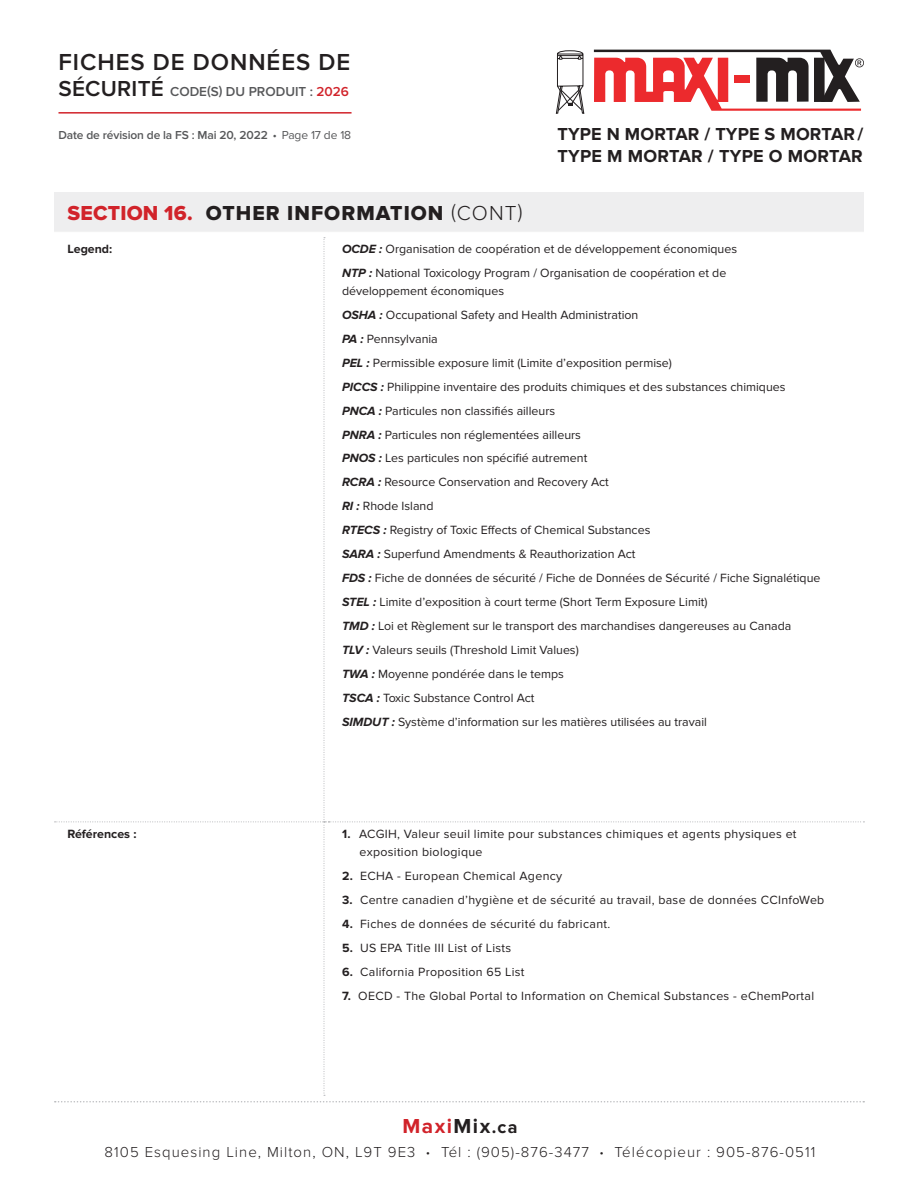
<style>
.page{position:relative;width:918px;height:1188px;background:#fff}
.page>*{position:absolute;margin:0;border:0;box-sizing:border-box;transform-origin:0 0}
.t1{font:600 24px "Proxima Nova";letter-spacing:.04em;color:#231f20}
.t2{font:21px "Proxima Nova Extrabld";letter-spacing:.05em;color:#231f20}
.t3{font:700 21px "Proxima Nova";letter-spacing:.07em;color:#d1232a}
.t4{font:700 18px/21.6px "Proxima Nova";letter-spacing:.01em;color:#231f20}
.t5{font:300 15px "Proxima Nova";letter-spacing:.07em;color:#231f20}
.t6{font:600 13.5px "Proxima Nova";color:#57585a}
.t7{font:12.3px/24px "Proxima Nova";color:#231f20}
.t8{font:12.3px/17.2px "Proxima Nova";letter-spacing:.025em;color:#231f20}
.t9{font:700 12.3px "Proxima Nova";color:#231f20}
.t10{font:600 12px "Proxima Nova";letter-spacing:-.01em;color:#57585a}
.s1{font-size:22.5px;color:#231f20}
.s2{color:#d1232a}
.s3{font-weight:900}
.s4{font-weight:400}
.s5{font-family:"Proxima Nova";font-weight:300}
.s6{font-weight:700;font-style:italic}
.s7{font-weight:700}
.s8{color:#231f20}
.s9{font-size:18px;color:#231f20}
.s10{font-family:"Ba Ross Sans";font-weight:700}
</style>
<div class="page">
<div style="left:54px;top:192px;width:810px;height:40px;background:#eeeeef"></div>
<svg style="left:594px;top:50px;width:270px;height:61px"></svg>
<svg style="left:556px;top:50px;width:29px;height:64px"></svg>
<hr style="left:58px;top:112px;width:294px;height:2px;background:#d1232a">
<h1 class="t1" style="left:58px;top:48px;width:293px">FICHES DE DONNÉES DE</h1>
<p class="t6" style="left:59px;top:83px;width:292px"><span class="s1">SÉCURITÉ</span> CODE(S) DU PRODUIT : <span class="s2">2026</span></p>
<p class="t10" style="left:58px;top:128px;width:294px">Date de révision de la FS : Mai 20, 2022 <span class="s3">∙</span> <span class="s4">Page 17 de 18</span></p>
<h3 class="t4" style="left:557px;top:124px;width:308px">TYPE N MORTAR / TYPE S MORTAR /<br>TYPE M MORTAR / TYPE O MORTAR</h3>
<h2 class="t2" style="left:68px;top:201px;width:456px"><span class="s2">SECTION 16.</span> OTHER INFORMATION <span class="s5">(CONT)</span></h2>
<p class="t9" style="left:68px;top:242px;width:46px">Legend:</p>
<p class="t7" style="left:342px;top:237px;width:397px"><span class="s6">OCDE :</span> Organisation de coopération et de développement économiques<br><span class="s6">NTP :</span> National Toxicology Program / Organisation de coopération et de</p>
<p class="t7" style="left:342px;top:279px;width:480px">développement économiques<br><span class="s6">OSHA :</span> Occupational Safety and Health Administration<br><span class="s6">PA :</span> Pennsylvania<br><span class="s6">PEL :</span> Permissible exposure limit (Limite d’exposition permise)<br><span class="s6">PICCS :</span> Philippine inventaire des produits chimiques et des substances chimiques <span class="s6">PNCA :</span> Particules non classifiés ailleurs<br><span class="s6">PNRA :</span> Particules non réglementées ailleurs<br><span class="s6">PNOS :</span> Les particules non spécifié autrement<br><span class="s6">RCRA :</span> Resource Conservation and Recovery Act<br><span class="s6">RI :</span> Rhode Island<br><span class="s6">RTECS :</span> Registry of Toxic Effects of Chemical Substances<br><span class="s6">SARA :</span> Superfund Amendments &amp; Reauthorization Act<br><span class="s6">FDS :</span> Fiche de données de sécurité / Fiche de Données de Sécurité / Fiche Signalétique <span class="s6">STEL :</span> Limite d’exposition à court terme (Short Term Exposure Limit)<br><span class="s6">TMD :</span> Loi et Règlement sur le transport des marchandises dangereuses au Canada<br><span class="s6">TLV :</span> Valeurs seuils (Threshold Limit Values)<br><span class="s6">TWA :</span> Moyenne pondérée dans le temps<br><span class="s6">TSCA :</span> Toxic Substance Control Act<br><span class="s6">SIMDUT :</span> Système d’information sur les matières utilisées au travail</p>
<p class="t9" style="left:68px;top:827px;width:70px">Références :</p>
<p class="t8" style="left:360px;top:826px;width:439px;text-indent:-18px"><span class="s7">1.</span> ACGIH, Valeur seuil limite pour substances chimiques et agents physiques et exposition biologique</p>
<p class="t8" style="left:342px;top:867px;width:222px"><span class="s7">2.</span> ECHA - European Chemical Agency</p>
<p class="t8" style="left:342px;top:891px;width:484px"><span class="s7">3.</span> Centre canadien d’hygiène et de sécurité au travail, base de données CCInfoWeb</p>
<p class="t8" style="left:342px;top:915px;width:270px"><span class="s7">4.</span> Fiches de données de sécurité du fabricant.</p>
<p class="t8" style="left:342px;top:939px;width:171px"><span class="s7">5.</span> US EPA Title III List of Lists</p>
<p class="t8" style="left:342px;top:963px;width:184px"><span class="s7">6.</span> California Proposition 65 List</p>
<p class="t8" style="left:342px;top:987px;width:474px"><span class="s7">7.</span> OECD - The Global Portal to Information on Chemical Substances - eChemPortal</p>
<h2 class="t3" style="left:402px;top:1114px;width:117px">Maxi<span class="s8">Mix</span><span class="s9">.ca</span></h2>
<p class="t5" style="left:105px;top:1143px;width:712px">8105 Esquesing Line, Milton, ON, L9T 9E3 <span class="s10">∙</span> Tél : (905)-876-3477 <span class="s10">∙</span> Télécopieur : 905-876-0511</p>
</div>
